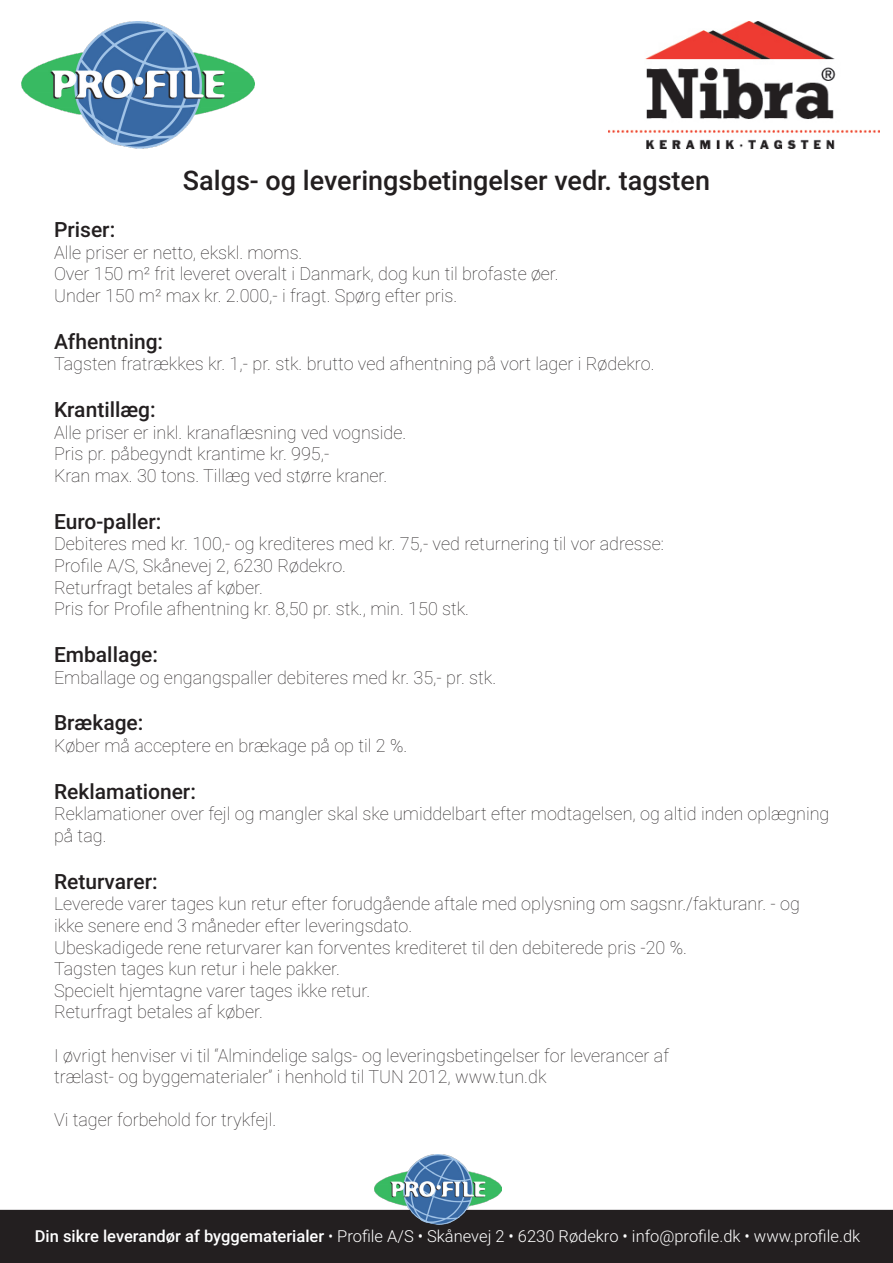
<style>
.page{position:relative;width:893px;height:1263px;background:#fff}
.page>*{position:absolute;margin:0;border:0;box-sizing:border-box;transform-origin:0 0}
.t1{font:500 27px "Roboto";color:#231f20}
.t2{font:500 21px "Roboto";color:#231f20}
.t3{font:100 18px/21.6px "Roboto";color:#231f20}
.t4{font:300 16.5px "Roboto";color:#fff}
.s1{font-weight:500}
.s2{font-weight:100}
</style>
<div class="page">
<img style="left:21px;top:21px;width:234px;height:128px">
<img style="left:608px;top:21px;width:271px;height:128px">
<div style="left:0;top:1210px;width:893px;height:53px;background:#231f20"></div>
<img style="left:374px;top:1154px;width:128px;height:70px">
<p class="t1" style="left:183px;top:162px;width:529px">Salgs- og leveringsbetingelser vedr. tagsten</p>
<p class="t2" style="left:54px;top:215px;width:63px">Priser:</p>
<p class="t3" style="left:54px;top:241px;width:250px">Alle priser er netto, ekskl. moms.</p>
<p class="t3" style="left:54px;top:262px;width:506px">Over 150 m² frit leveret overalt i Danmark, dog kun til brofaste øer.</p>
<p class="t3" style="left:54px;top:284px;width:405px">Under 150 m² max kr. 2.000,- i fragt. Spørg efter pris.</p>
<p class="t2" style="left:54px;top:327px;width:111px">Afhentning:</p>
<p class="t3" style="left:54px;top:352px;width:602px">Tagsten fratrækkes kr. 1,- pr. stk. brutto ved afhentning på vort lager i Rødekro.</p>
<p class="t2" style="left:54px;top:395px;width:103px">Krantillæg:</p>
<p class="t3" style="left:54px;top:421px;width:354px">Alle priser er inkl. kranaflæsning ved vognside.</p>
<p class="t3" style="left:54px;top:442px;width:277px">Pris pr. påbegyndt krantime kr. 995,-</p>
<p class="t3" style="left:54px;top:464px;width:335px">Kran max. 30 tons. Tillæg ved større kraner.</p>
<p class="t2" style="left:54px;top:507px;width:109px">Euro-paller:</p>
<p class="t3" style="left:54px;top:532px;width:612px">Debiteres med kr. 100,- og krediteres med kr. 75,- ved returnering til vor adresse:</p>
<p class="t3" style="left:54px;top:554px;width:294px">Profile A/S, Skånevej 2, 6230 Rødekro.</p>
<p class="t3" style="left:54px;top:576px;width:210px">Returfragt betales af køber.</p>
<p class="t3" style="left:54px;top:597px;width:417px">Pris for Profile afhentning kr. 8,50 pr. stk., min. 150 stk.</p>
<p class="t2" style="left:54px;top:640px;width:106px">Emballage:</p>
<p class="t3" style="left:54px;top:666px;width:444px">Emballage og engangspaller debiteres med kr. 35,- pr. stk.</p>
<p class="t2" style="left:54px;top:708px;width:91px">Brækage:</p>
<p class="t3" style="left:54px;top:734px;width:355px">Køber må acceptere en brækage på op til 2 %.</p>
<p class="t2" style="left:54px;top:777px;width:143px">Reklamationer:</p>
<p class="t3" style="left:54px;top:802px;width:777px">Reklamationer over fejl og mangler skal ske umiddelbart efter modtagelsen, og altid inden oplægning på tag.</p>
<p class="t2" style="left:54px;top:867px;width:105px">Returvarer:</p>
<p class="t3" style="left:54px;top:892px;width:747px">Leverede varer tages kun retur efter forudgående aftale med oplysning om sagsnr./fakturanr. - og</p>
<p class="t3" style="left:54px;top:914px;width:360px">ikke senere end 3 måneder efter leveringsdato.</p>
<p class="t3" style="left:54px;top:936px;width:635px">Ubeskadigede rene returvarer kan forventes krediteret til den debiterede pris -20 %.</p>
<p class="t3" style="left:54px;top:957px;width:287px">Tagsten tages kun retur i hele pakker.</p>
<p class="t3" style="left:54px;top:979px;width:318px">Specielt hjemtagne varer tages ikke retur.</p>
<p class="t3" style="left:54px;top:1000px;width:210px">Returfragt betales af køber.</p>
<p class="t3" style="left:54px;top:1044px;width:616px">I øvrigt henviser vi til “Almindelige salgs- og leveringsbetingelser for leverancer af</p>
<p class="t3" style="left:54px;top:1065px;width:494px">trælast- og byggematerialer” i henhold til TUN 2012, www.tun.dk</p>
<p class="t3" style="left:54px;top:1108px;width:224px">Vi tager forbehold for trykfejl.</p>
<p class="t4" style="left:35px;top:1225px;width:827px"><span class="s1">Din sikre leverandør af byggematerialer</span> <span class="s2">•</span> Profile A/S • Skånevej 2 • 6230 Rødekro • info@profile.dk • www.profile.dk</p>
</div>
